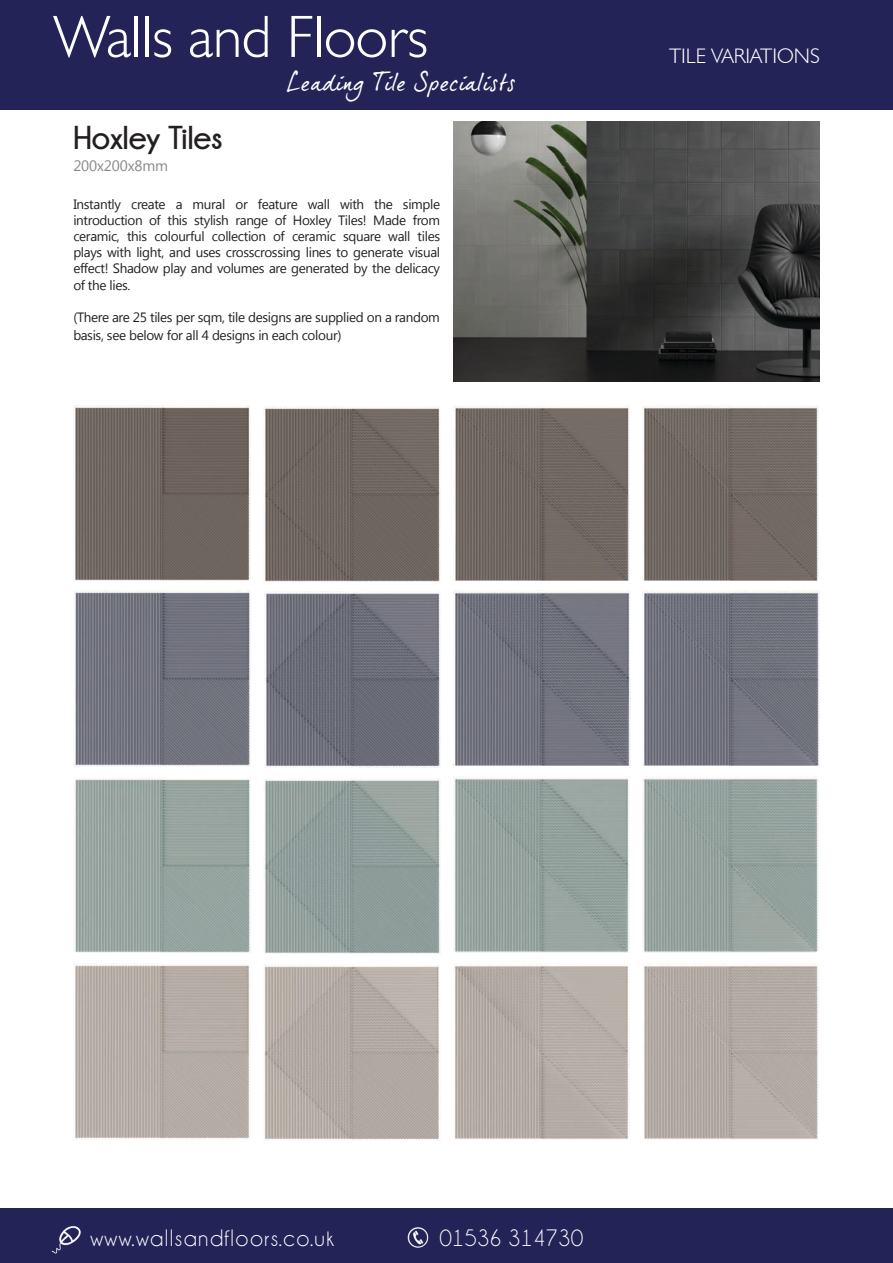
<style>
.page{position:relative;width:893px;height:1263px;background:#fff}
.page>*{position:absolute;margin:0;border:0;box-sizing:border-box;transform-origin:0 0}
.t1{font:300 60px "Humanist 521 BT";color:#fff}
.t2{font:700 33px "Champagne&Limousines";letter-spacing:-.01em;color:#231f20}
.t3{font:24px "Champagne&Limousines";letter-spacing:.06em;color:#fff}
.t4{font:24px "Dear Joe 5 CASUAL";letter-spacing:-.03em;color:#fff}
.t5{font:24px "Champagne&Limousines";color:#fff}
.t6{font:300 21px "Humanist 521 BT";color:#fff}
.t7{font:13.5px "Segoe UI Symbol";color:#231f20}
</style>
<div class="page">
<div style="left:0;top:0;width:893px;height:109px;background:#232358"></div>
<div style="left:0;top:1209px;width:893px;height:54px;background:#232358"></div>
<img style="left:453px;top:121px;width:366px;height:260px">
<img style="left:407px;top:1227px;width:22px;height:21px">
<img style="left:51px;top:1226px;width:30px;height:28px">
<img style="left:73px;top:405px;width:177px;height:176px">
<img style="left:74px;top:590px;width:176px;height:176px">
<img style="left:73px;top:777px;width:177px;height:176px">
<img style="left:75px;top:964px;width:175px;height:175px">
<img style="left:264px;top:406px;width:176px;height:176px">
<img style="left:264px;top:592px;width:177px;height:175px">
<img style="left:264px;top:778px;width:176px;height:176px">
<img style="left:264px;top:966px;width:176px;height:174px">
<img style="left:453px;top:405px;width:177px;height:176px">
<img style="left:453px;top:590px;width:177px;height:176px">
<img style="left:453px;top:777px;width:177px;height:175px">
<img style="left:453px;top:965px;width:177px;height:174px">
<img style="left:642px;top:405px;width:177px;height:176px">
<img style="left:642px;top:590px;width:177px;height:176px">
<img style="left:642px;top:777px;width:177px;height:175px">
<img style="left:644px;top:964px;width:175px;height:175px">
<p class="t1" style="left:54px;top:0;width:376px">Walls and Floors</p>
<p class="t4" style="left:286px;top:68px;width:231px">Leading Tile Specialists</p>
<p class="t2" style="left:73px;top:119px;width:151px">Hoxley Tiles</p>
<p class="t7" style="left:77px;top:194px;width:40px">■▲▼ ■▼●</p>
<p class="t7" style="left:204px;top:194px;width:41px">◆ ● □</p>
<p class="t7" style="left:76px;top:210px;width:147px">■▼□ ◆ ▼□■ □ ▼ ▲ ▲▼ ●▲</p>
<p class="t7" style="left:246px;top:210px;width:74px">■ □ ★□ ●</p>
<p class="t7" style="left:127px;top:226px;width:156px">▼ ▲ □●□◆ ◆● □●● ▼ □■ □</p>
<p class="t7" style="left:343px;top:226px;width:22px">▲❑◆</p>
<p class="t7" style="left:404px;top:226px;width:37px">●● ▼● ▲</p>
<p class="t7" style="left:157px;top:242px;width:193px">▼ ■ ◆▲ ▲ □▲▲ □▲▲ ■ ● ■ ▲ ▼□</p>
<p class="t7" style="left:368px;top:242px;width:74px">■ ▼ ❖▲◆●</p>
<p class="t7" style="left:197px;top:259px;width:45px">■ ❖□●◆</p>
<p class="t7" style="left:409px;top:259px;width:5px">●</p>
<p class="t7" style="left:150px;top:307px;width:24px">▼●▲</p>
<p class="t7" style="left:263px;top:307px;width:30px">▲ ■▲</p>
<p class="t7" style="left:315px;top:307px;width:33px">▲◆ ●</p>
<p class="t7" style="left:87px;top:325px;width:27px">▲▲ ▲</p>
<p class="t7" style="left:143px;top:325px;width:67px">●□ □ ●● ✔</p>
<p class="t7" style="left:226px;top:325px;width:44px">▲ ■▲ ■</p>
<p class="t7" style="left:308px;top:325px;width:27px">□●□◆</p>
<p class="t6" style="left:669px;top:43px;width:152px">TILE VARIATIONS</p>
<p class="t3" style="left:90px;top:1226px;width:245px">www.wallsandfloors.co.uk</p>
<p class="t5" style="left:439px;top:1226px;width:145px">01536 314730</p>
</div>
